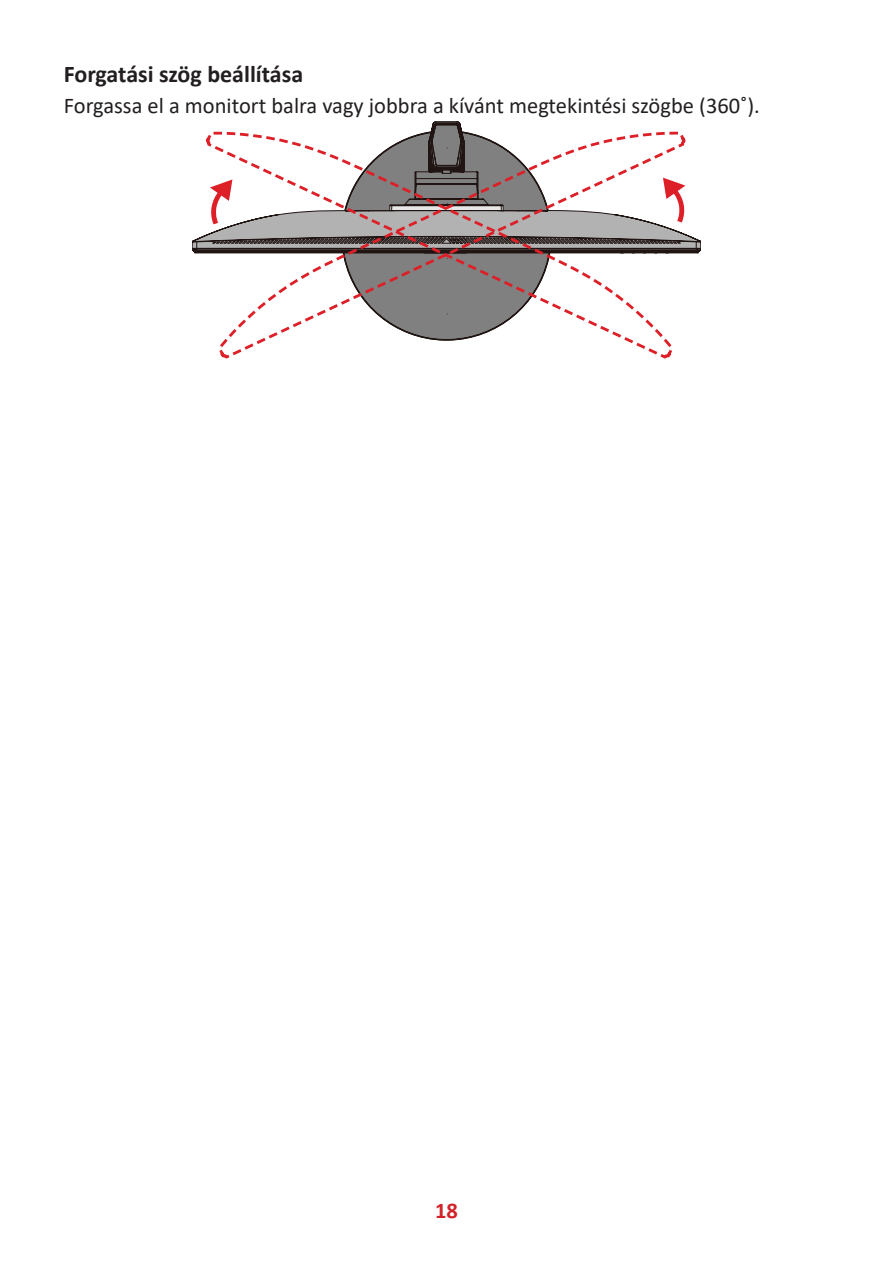
<style>
.page{position:relative;width:893px;height:1263px;background:#fff}
.page>*{position:absolute;margin:0;border:0;box-sizing:border-box;transform-origin:0 0}
.t1{font:700 24px "Calibri";color:#231f20}
.t2{font:22.5px "Calibri";color:#231f20}
.t3{font:700 22.5px "Calibri";color:#d1232a}
</style>
<div class="page">
<svg style="left:192px;top:122px;width:509px;height:132px"></svg>
<svg style="left:675px;top:132px;width:12px;height:18px"></svg>
<svg style="left:204px;top:132px;width:7px;height:17px"></svg>
<svg style="left:211px;top:130px;width:463px;height:217px"></svg>
<svg style="left:660px;top:349px;width:12px;height:10px"></svg>
<svg style="left:209px;top:143px;width:451px;height:214px"></svg>
<p class="t1" style="left:64px;top:57px;width:241px">Forgatási szög beállítása</p>
<p class="t2" style="left:64px;top:90px;width:698px">Forgassa el a monitort balra vagy jobbra a kívánt megtekintési szögbe (360˚).</p>
<p class="t3" style="left:435px;top:1194px;width:24px">18</p>
</div>
